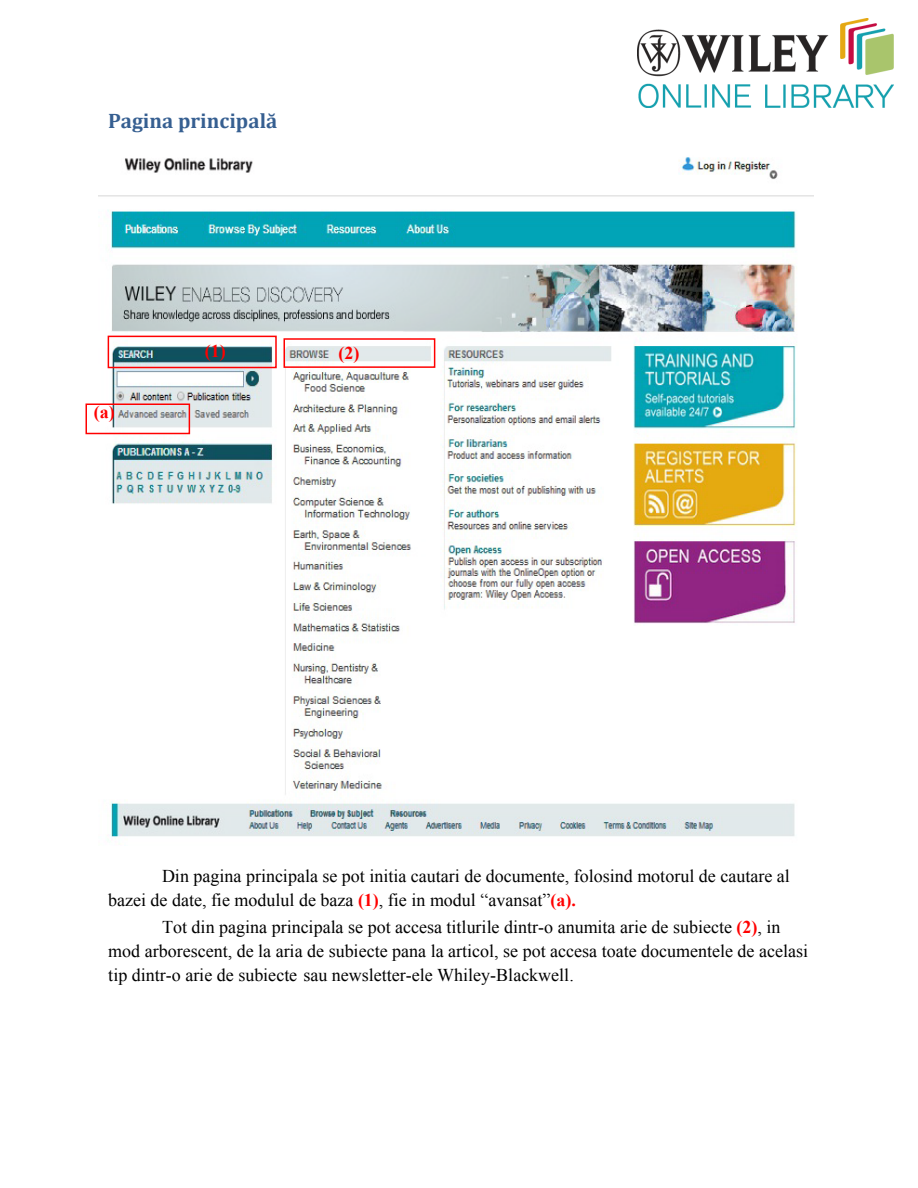
<style>
.page{position:relative;width:918px;height:1188px;background:#fff}
.page>*{position:absolute;margin:0;border:0;box-sizing:border-box;transform-origin:0 0}
.t1{font:700 21px "Cambria";color:#365f91}
.t2{font:18px/23.9px "Times New Roman";color:#000}
.t3{font:700 18px "Times New Roman";color:#f00}
.s1{font-weight:700;color:#f00}
</style>
<div class="page">
<img style="left:638px;top:18px;width:256px;height:90px">
<img style="left:99px;top:157px;width:715px;height:683px">
<div style="left:284px;top:338px;width:151px;height:30px;border:2px solid #f00"></div>
<div style="left:108px;top:336px;width:169px;height:32px;border:2px solid #f00"></div>
<div style="left:86px;top:404px;width:104px;height:30px;border:2px solid #f00"></div>
<p class="t1" style="left:108px;top:108px;width:171px">Pagina principală</p>
<p class="t3" style="left:94px;top:400px;width:23px">(a)</p>
<p class="t3" style="left:205px;top:339px;width:22px">(1)</p>
<p class="t3" style="left:339px;top:340px;width:23px">(2)</p>
<p class="t2" style="left:108px;top:864px;width:683px;text-indent:54px">Din pagina principala se pot initia cautari de documente, folosind motorul de cautare al bazei de date, fie modulul de baza <span class="s1">(1)</span>, fie in modul “avansat”<span class="s1">(a).</span></p>
<p class="t2" style="left:108px;top:915px;width:701px;text-indent:54px">Tot din pagina principala se pot accesa titlurile dintr-o anumita arie de subiecte <span class="s1">(2)</span>, in mod arborescent, de la aria de subiecte pana la articol, se pot accesa toate documentele de acelasi tip dintr-o arie de subiecte sau newsletter-ele Whiley-Blackwell.</p>
</div>
